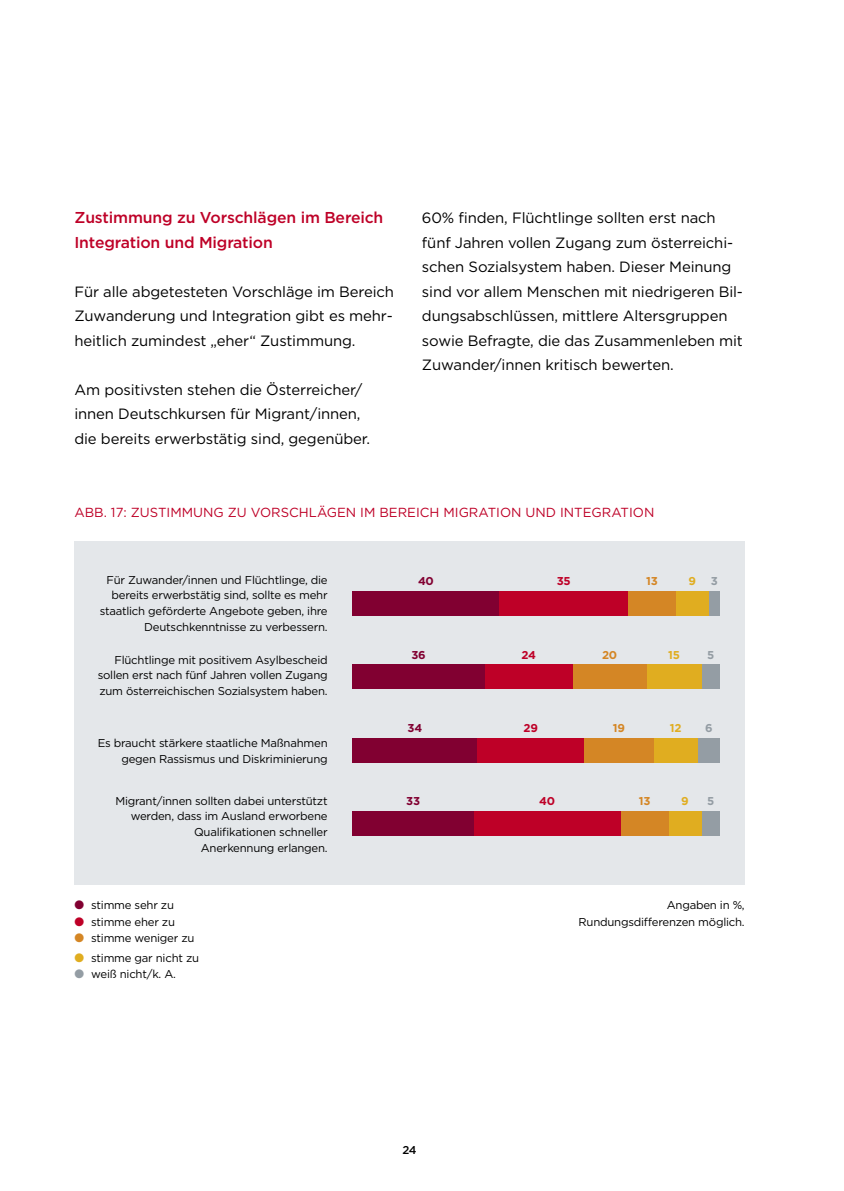
<style>
.page{position:relative;width:844px;height:1191px;background:#fff}
.page>*{position:absolute;margin:0;border:0;box-sizing:border-box;transform-origin:0 0}
.t1{font:500 15.75px/24.5px "Gotham";letter-spacing:-.01em;color:#be0027}
.t2{font:14.88px/24.5px "Gotham";letter-spacing:-.01em;color:#000}
.t3{font:13.12px "Gotham";color:#be0027}
.t4{font:11.38px/15.8px "Gotham";letter-spacing:-.02em;color:#000;text-align:right}
.t5{font:700 11.38px "Gotham";letter-spacing:-.02em;color:#810031}
.t6{font:700 11.38px "Gotham";letter-spacing:-.025em;color:#be0027}
.t7{font:700 11.38px "Gotham";letter-spacing:-.02em;color:#d48625}
.t8{font:700 11.38px "Gotham";color:#e0ad20}
.t9{font:700 11.38px "Gotham";color:#949da4}
.t10{font:500 11.38px "Gotham";color:#000}
.s1{color:#810031}
.s2{color:#be0027}
.s3{color:#d48625}
.s4{color:#e0ad20}
.s5{color:#949da4}
</style>
<div class="page">
<div style="left:74px;top:541px;width:670px;height:343px;background:#e4e7ea"></div>
<div style="left:708px;top:590px;width:11px;height:25px;background:#949da4"></div>
<div style="left:675px;top:590px;width:33px;height:25px;background:#e0ad20"></div>
<div style="left:628px;top:590px;width:47px;height:25px;background:#d48625"></div>
<div style="left:499px;top:590px;width:129px;height:25px;background:#be0027"></div>
<div style="left:352px;top:590px;width:147px;height:25px;background:#810031"></div>
<div style="left:701px;top:664px;width:18px;height:25px;background:#949da4"></div>
<div style="left:646px;top:664px;width:55px;height:25px;background:#e0ad20"></div>
<div style="left:572px;top:664px;width:74px;height:25px;background:#d48625"></div>
<div style="left:484px;top:664px;width:88px;height:25px;background:#be0027"></div>
<div style="left:352px;top:664px;width:132px;height:25px;background:#810031"></div>
<div style="left:697px;top:737px;width:22px;height:25px;background:#949da4"></div>
<div style="left:653px;top:737px;width:44px;height:25px;background:#e0ad20"></div>
<div style="left:583px;top:737px;width:70px;height:25px;background:#d48625"></div>
<div style="left:477px;top:737px;width:106px;height:25px;background:#be0027"></div>
<div style="left:352px;top:737px;width:125px;height:25px;background:#810031"></div>
<div style="left:701px;top:811px;width:18px;height:25px;background:#949da4"></div>
<div style="left:668px;top:811px;width:33px;height:25px;background:#e0ad20"></div>
<div style="left:620px;top:811px;width:48px;height:25px;background:#d48625"></div>
<div style="left:473px;top:811px;width:147px;height:25px;background:#be0027"></div>
<div style="left:352px;top:811px;width:121px;height:25px;background:#810031"></div>
<h1 class="t1" style="left:74px;top:205px;width:310px">Zustimmung zu Vorschlägen im Bereich<br>Integration und Migration</h1>
<h2 class="t2" style="left:74px;top:279px;width:321px;text-align:justify">Für alle abgetesteten Vorschläge im Bereich Zuwanderung und Integration gibt es mehr&shy;heitlich zumindest „eher“ Zustimmung.</h2>
<h2 class="t2" style="left:74px;top:377px;width:297px">Am positivsten stehen die Österreicher/ innen Deutschkursen für Migrant/innen, die bereits erwerbstätig sind, gegenüber.</h2>
<p class="t2" style="left:422px;top:205px;width:322px">60% finden, Flüchtlinge sollten erst nach fünf Jahren vollen Zugang zum österreichi&shy;schen Sozialsystem haben. Dieser Meinung sind vor allem Menschen mit niedrigeren Bil&shy;dungsabschlüssen, mittlere Altersgruppen sowie Befragte, die das Zusammenleben mit Zuwander/innen kritisch bewerten.</p>
<p class="t3" style="left:74px;top:504px;width:581px">ABB. 17: ZUSTIMMUNG ZU VORSCHLÄGEN IM BEREICH MIGRATION UND INTEGRATION</p>
<p class="t4" style="left:100px;top:571px;width:229px">Für Zuwander/innen und Flüchtlinge, die bereits erwerbstätig sind, sollte es mehr staatlich geförderte Angebote geben, ihre Deutschkenntnisse zu verbessern.</p>
<p class="t4" style="left:98px;top:651px;width:231px;text-align:justify;text-indent:17px">Flüchtlinge mit positivem Asylbescheid sollen erst nach fünf Jahren vollen Zugang zum österreichischen Sozialsystem haben.</p>
<p class="t4" style="left:98px;top:735px;width:231px">Es braucht stärkere staatliche Maßnahmen gegen Rassismus und Diskriminierung</p>
<p class="t4" style="left:115px;top:792px;width:214px">Migrant/innen sollten dabei unterstützt werden, dass im Ausland erworbene<br>Qualifikationen schneller<br>Anerkennung erlangen.</p>
<p class="t4" style="left:74px;top:897px;width:101px"><span class="s1">●</span> stimme sehr zu</p>
<p class="t4" style="left:74px;top:913px;width:102px"><span class="s2">●</span> stimme eher zu</p>
<p class="t4" style="left:74px;top:930px;width:121px"><span class="s3">●</span> stimme weniger zu</p>
<p class="t4" style="left:74px;top:949px;width:126px"><span class="s4">●</span> stimme gar nicht zu</p>
<p class="t4" style="left:74px;top:966px;width:103px"><span class="s5">●</span> weiß nicht/k. A.</p>
<p class="t5" style="left:418px;top:573px;width:17px">40</p>
<p class="t6" style="left:556px;top:573px;width:15px">35</p>
<p class="t7" style="left:646px;top:573px;width:13px">13</p>
<p class="t8" style="left:688px;top:573px;width:9px">9</p>
<p class="t9" style="left:710px;top:573px;width:9px">3</p>
<p class="t5" style="left:411px;top:647px;width:16px">36</p>
<p class="t6" style="left:521px;top:647px;width:16px">24</p>
<p class="t7" style="left:602px;top:647px;width:17px">20</p>
<p class="t8" style="left:668px;top:647px;width:13px">15</p>
<p class="t9" style="left:707px;top:647px;width:9px">5</p>
<p class="t5" style="left:407px;top:720px;width:16px">34</p>
<p class="t6" style="left:523px;top:720px;width:16px">29</p>
<p class="t7" style="left:612px;top:720px;width:14px">19</p>
<p class="t8" style="left:669px;top:720px;width:13px">12</p>
<p class="t9" style="left:705px;top:720px;width:9px">6</p>
<p class="t5" style="left:406px;top:794px;width:15px">33</p>
<p class="t6" style="left:539px;top:794px;width:17px">40</p>
<p class="t7" style="left:638px;top:794px;width:13px">13</p>
<p class="t8" style="left:681px;top:794px;width:9px">9</p>
<p class="t9" style="left:707px;top:794px;width:9px">5</p>
<p class="t10" style="left:402px;top:1142px;width:16px">24</p>
<p class="t4" style="left:578px;top:896px;width:168px;line-height:16.6px">Angaben in %,<br>Rundungsdifferenzen möglich.</p>
</div>
